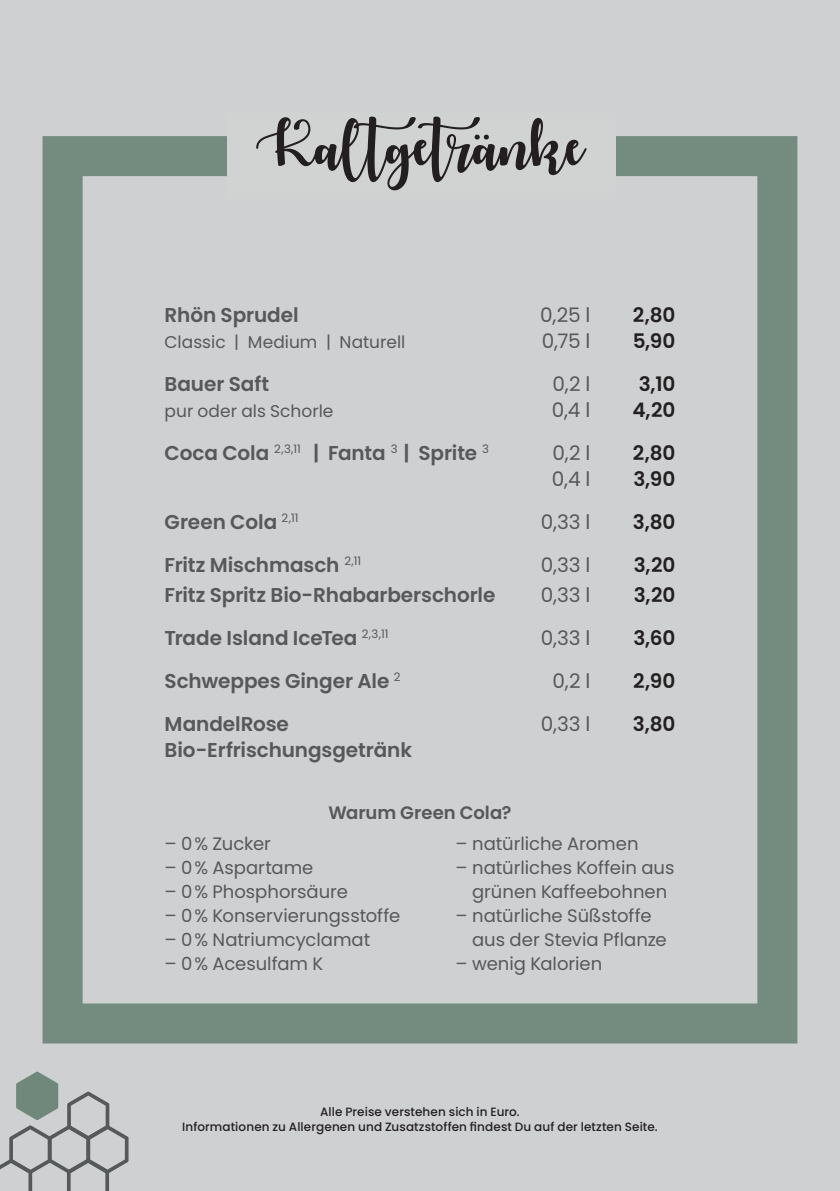
<style>
.page{position:relative;width:840px;height:1191px;background:#fff}
.page>*{position:absolute;margin:0;border:0;box-sizing:border-box;transform-origin:0 0}
.t1{font:600 20px "Poppins";letter-spacing:-.005em;color:#57585a}
.t2{font:20px "Poppins";letter-spacing:-.01em;color:#57585a}
.t3{font:600 20px "Poppins";letter-spacing:-.005em;color:#231f20}
.t4{font:18px/24px "Poppins";color:#57585a;text-align:center}
.t5{font:600 18px "Poppins";color:#57585a}
.t6{font:17px "Poppins";color:#57585a}
.t7{font:500 12px/14.4px "Poppins";letter-spacing:.01em;color:#231f20;text-align:center}
</style>
<div class="page">
<div style="left:0;top:0;width:839px;height:1191px;background:#ced0d1"></div>
<div style="left:43px;top:136px;width:754px;height:907px;border:40px solid #748b80"></div>
<svg style="left:0;top:1071px;width:128px;height:120px"></svg>
<div style="left:227px;top:113px;width:388px;height:85px;background:#d1d2d2"></div>
<svg style="left:256px;top:116px;width:330px;height:74px"></svg>
<p class="t1" style="left:164px;top:303px;width:135px">Rhön Sprudel</p>
<p class="t2" style="left:540px;top:303px;width:52px">0,25 l</p>
<p class="t3" style="left:632px;top:303px;width:44px">2,80</p>
<p class="t6" style="left:164px;top:332px;width:242px">Classic | Medium | Naturell</p>
<p class="t2" style="left:541px;top:329px;width:50px">0,75 l</p>
<p class="t3" style="left:632px;top:329px;width:44px">5,90</p>
<p class="t1" style="left:164px;top:372px;width:106px">Bauer Saft</p>
<p class="t2" style="left:552px;top:372px;width:40px">0,2 l</p>
<p class="t3" style="left:638px;top:372px;width:38px">3,10</p>
<p class="t6" style="left:164px;top:401px;width:170px">pur oder als Schorle</p>
<p class="t2" style="left:551px;top:398px;width:40px">0,4 l</p>
<p class="t3" style="left:632px;top:398px;width:44px">4,20</p>
<p class="t1" style="left:164px;top:441px;width:326px">Coca Cola <sup>2,3,11</sup> | Fanta <sup>3</sup> | Sprite <sup>3</sup></p>
<p class="t2" style="left:552px;top:441px;width:40px">0,2 l</p>
<p class="t3" style="left:632px;top:441px;width:44px">2,80</p>
<p class="t2" style="left:551px;top:467px;width:40px">0,4 l</p>
<p class="t3" style="left:633px;top:467px;width:43px">3,90</p>
<p class="t1" style="left:164px;top:510px;width:135px">Green Cola <sup>2,11</sup></p>
<p class="t2" style="left:540px;top:510px;width:51px">0,33 l</p>
<p class="t3" style="left:632px;top:510px;width:44px">3,80</p>
<p class="t1" style="left:164px;top:553px;width:198px">Fritz Mischmasch <sup>2,11</sup></p>
<p class="t2" style="left:540px;top:553px;width:51px">0,33 l</p>
<p class="t3" style="left:633px;top:553px;width:43px">3,20</p>
<p class="t1" style="left:164px;top:583px;width:332px">Fritz Spritz Bio-Rhabarberschorle</p>
<p class="t2" style="left:540px;top:583px;width:51px">0,33 l</p>
<p class="t3" style="left:633px;top:583px;width:43px">3,20</p>
<p class="t1" style="left:164px;top:626px;width:225px">Trade Island IceTea <sup>2,3,11</sup></p>
<p class="t2" style="left:540px;top:626px;width:51px">0,33 l</p>
<p class="t3" style="left:633px;top:626px;width:43px">3,60</p>
<p class="t1" style="left:164px;top:669px;width:237px">Schweppes Ginger Ale <sup>2</sup></p>
<p class="t2" style="left:552px;top:669px;width:40px">0,2 l</p>
<p class="t3" style="left:633px;top:669px;width:44px">2,90</p>
<p class="t1" style="left:164px;top:712px;width:126px">MandelRose</p>
<p class="t2" style="left:540px;top:712px;width:51px">0,33 l</p>
<p class="t3" style="left:632px;top:712px;width:44px">3,80</p>
<p class="t1" style="left:164px;top:738px;width:249px">Bio-Erfrischungsgetränk</p>
<p class="t5" style="left:328px;top:802px;width:185px">Warum Green Cola?</p>
<p class="t4" style="left:164px;top:831px;width:108px">– 0% Zucker</p>
<p class="t4" style="left:164px;top:855px;width:150px">– 0% Aspartame</p>
<p class="t4" style="left:164px;top:879px;width:185px">– 0% Phosphorsäure</p>
<p class="t4" style="left:164px;top:903px;width:237px">– 0% Konservierungsstoffe</p>
<p class="t4" style="left:164px;top:927px;width:207px">– 0% Natriumcyclamat</p>
<p class="t4" style="left:164px;top:951px;width:160px">– 0% Acesulfam K</p>
<p class="t4" style="left:455px;top:831px;width:184px">– natürliche Aromen</p>
<p class="t4" style="left:455px;top:855px;width:220px">– natürliches Koffein aus grünen Kaffeebohnen</p>
<p class="t4" style="left:472px;top:903px;width:196px;text-align:left;text-indent:-17px">– natürliche Süßstoffe aus der Stevia Pflanze</p>
<p class="t4" style="left:455px;top:951px;width:148px">– wenig Kalorien</p>
<p class="t7" style="left:182px;top:1105px;width:476px">Alle Preise verstehen sich in Euro.<br>Informationen zu Allergenen und Zusatzstoffen findest Du auf der letzten Seite.</p>
</div>
